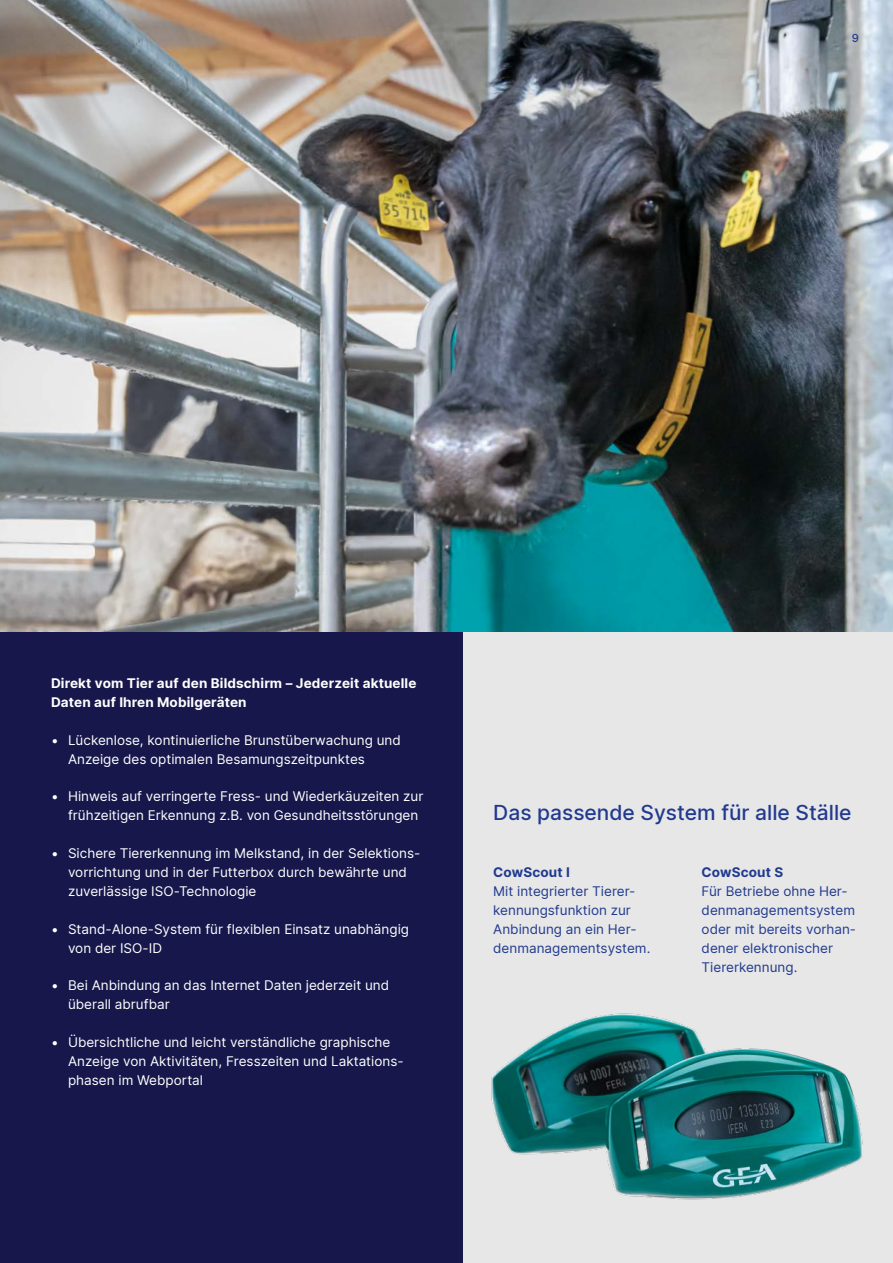
<style>
.page{position:relative;width:893px;height:1263px;background:#fff}
.page>*{position:absolute;margin:0;border:0;box-sizing:border-box;transform-origin:0 0}
.t1{font:500 21px "Inter";color:#213a8f}
.t2{font:13.5px/18.9px "Inter";color:#fff}
.t3{font:13.5px/18.9px "Inter";color:#213a8f}
.t4{font:700 13.5px/18.9px "Inter";letter-spacing:.01em;color:#fff}
.t5{font:700 13.5px "Inter";letter-spacing:.01em;color:#213a8f}
.t6{font:500 11.25px "Inter";color:#213a8f}
</style>
<div class="page">
<div style="left:0;top:612px;width:482px;height:651px;background:#17174b"></div>
<div style="left:463px;top:612px;width:430px;height:651px;background:#e7e7e7"></div>
<img style="left:491px;top:1013px;width:372px;height:187px">
<img style="left:0;top:0;width:893px;height:631px">
<p class="t6" style="left:852px;top:30px;width:9px">9</p>
<p class="t4" style="left:51px;top:673px;width:367px">Direkt vom Tier auf den Bildschirm – Jederzeit aktuelle<br>Daten auf Ihren Mobilgeräten</p>
<p class="t2" style="left:68px;top:730px;width:334px;text-indent:-17px">• Lückenlose, kontinuierliche Brunstüberwachung und<br>Anzeige des optimalen Besamungszeitpunktes</p>
<p class="t2" style="left:68px;top:787px;width:357px;text-indent:-17px">• Hinweis auf verringerte Fress- und Wiederkäuzeiten zur frühzeitigen Erkennung z.B. von Gesundheitsstörungen</p>
<p class="t2" style="left:68px;top:843px;width:354px;text-indent:-17px">• Sichere Tiererkennung im Melkstand, in der Selektions&shy;vorrichtung und in der Futterbox durch bewährte und zuverlässige ISO-Technologie</p>
<p class="t2" style="left:68px;top:919px;width:343px;text-indent:-17px">• Stand-Alone-System für flexiblen Einsatz unabhängig von der ISO-ID</p>
<p class="t2" style="left:68px;top:976px;width:323px;text-indent:-17px">• Bei Anbindung an das Internet Daten jederzeit und überall abrufbar</p>
<p class="t2" style="left:68px;top:1032px;width:337px;text-indent:-17px">• Übersichtliche und leicht verständliche graphische<br>Anzeige von Aktivitäten, Fresszeiten und Laktations&shy;phasen im Webportal</p>
<h1 class="t1" style="left:493px;top:797px;width:360px">Das passende System für alle Ställe</h1>
<p class="t5" style="left:493px;top:862px;width:78px">CowScout I</p>
<p class="t3" style="left:493px;top:881px;width:159px">Mit integrierter Tierer&shy;kennungsfunktion zur<br>Anbindung an ein Her&shy;denmanagementsystem.</p>
<p class="t5" style="left:702px;top:862px;width:83px">CowScout S</p>
<p class="t3" style="left:702px;top:881px;width:156px">Für Betriebe ohne Her&shy;denmanagementsystem oder mit bereits vorhan&shy;dener elektronischer<br>Tiererkennung.</p>
</div>
